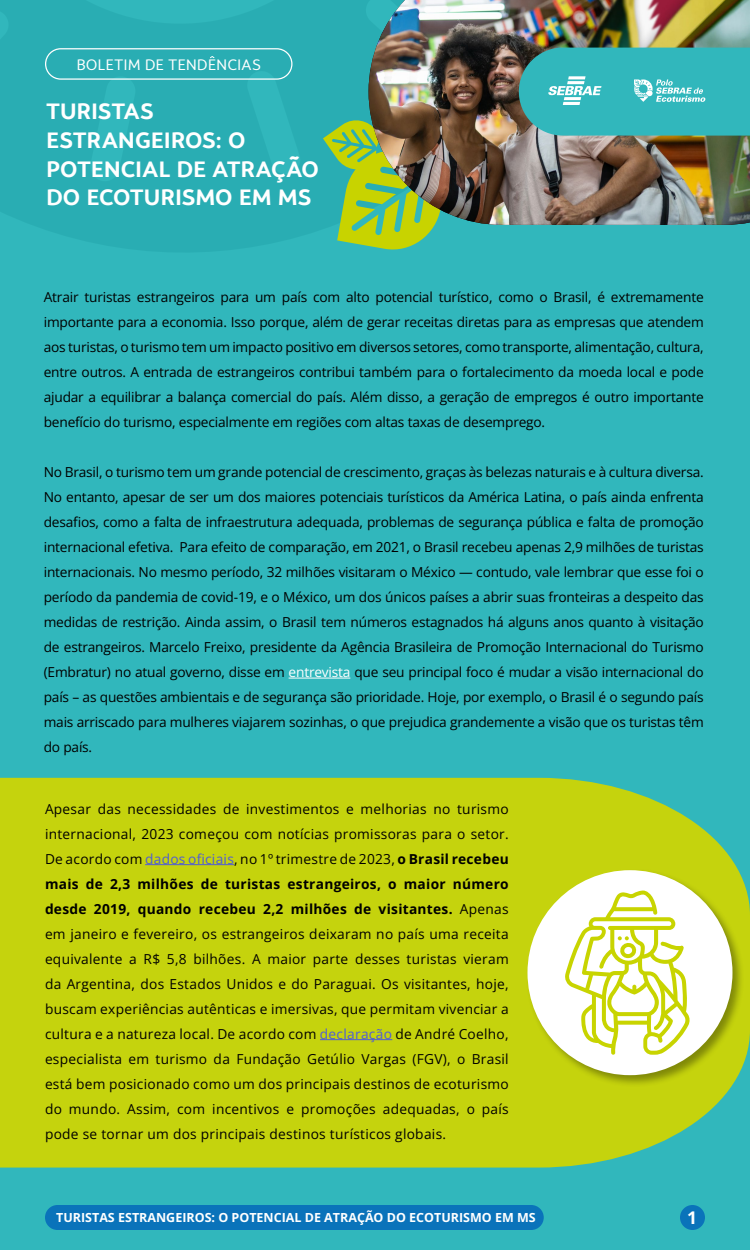
<style>
.page{position:relative;width:750px;height:1250px;background:#31b7bc}
.page>*{position:absolute;margin:0;border:0;box-sizing:border-box;transform-origin:0 0}
.t1{font:700 22.5px/28.8px "Campuni";letter-spacing:-.005em;color:#fff}
.t2{font:700 17.5px "Open Sans";color:#fff}
.t3{font:15px "Campuni";color:#fff}
.t4{font:13.75px/25px "Open Sans";letter-spacing:-.015em;color:#000;text-align:justify}
.t5{font:700 12.5px "Open Sans";color:#fff}
.s1{color:#fff}
.s2{color:#4f5cd6}
.s3{font-weight:700}
</style>
<div class="page">
<hr style="left:289px;top:678px;width:61px;height:1px;background:#fff">
<svg style="left:323px;top:120px;width:112px;height:130px"></svg>
<img style="left:369px;top:0;width:381px;height:225px">
<svg style="left:519px;top:48px;width:231px;height:88px"></svg>
<div style="left:45px;top:48px;width:248px;height:32px;border:1px solid #fff;border-radius:15px"></div>
<div style="left:680px;top:1205px;width:25px;height:25px;background:#0a73ba;border-radius:50%"></div>
<div style="left:45px;top:1205px;width:499px;height:25px;background:#0a73ba;border-radius:12px"></div>
<div style="left:0;top:778px;width:750px;height:390px;background:#c5d30d"></div>
<hr style="left:145px;top:864px;width:89px;height:1px;background:#4f5cd6">
<hr style="left:320px;top:1039px;width:72px;height:1px;background:#4f5cd6">
<div style="left:526px;top:868px;width:219px;height:220px;background:#000;opacity:.35"></div>
<div style="left:528px;top:870px;width:204px;height:205px;background:#fff;border-radius:50%"></div>
<svg style="left:564px;top:890px;width:126px;height:165px"></svg>
<p class="t3" style="left:76px;top:56px;width:186px">BOLETIM DE TENDENCIAS</p>
<h1 class="t1" style="left:46px;top:97px;width:274px">TURISTAS<br>ESTRANGEIROS: O<br>POTENCIAL DE ATRAÇÃO<br>DO ECOTURISMO EM MS</h1>
<p class="t4" style="left:44px;top:285px;width:662px">Atrair turistas estrangeiros para um país com alto potencial turístico, como o Brasil, é extremamente importante para a economia. Isso porque, além de gerar receitas diretas para as empresas que atendem aos turistas, o turismo tem um impacto positivo em diversos setores, como transporte, alimentação, cultura, entre outros. A entrada de estrangeiros contribui também para o fortalecimento da moeda local e pode ajudar a equilibrar a balança comercial do país. Além disso, a geração de empregos é outro importante benefício do turismo, especialmente em regiões com altas taxas de desemprego.</p>
<p class="t4" style="left:44px;top:460px;width:662px">No Brasil, o turismo tem um grande potencial de crescimento, graças às belezas naturais e à cultura diversa.<br>No entanto, apesar de ser um dos maiores potenciais turísticos da América Latina, o país ainda enfrenta desafios, como a falta de infraestrutura adequada, problemas de segurança pública e falta de promoção internacional efetiva. Para efeito de comparação, em 2021, o Brasil recebeu apenas 2,9 milhões de turistas internacionais. No mesmo período, 32 milhões visitaram o México — contudo, vale lembrar que esse foi o período da pandemia de covid-19, e o México, um dos únicos países a abrir suas fronteiras a despeito das medidas de restrição. Ainda assim, o Brasil tem números estagnados há alguns anos quanto à visitação de estrangeiros. Marcelo Freixo, presidente da Agência Brasileira de Promoção Internacional do Turismo (Embratur) no atual governo, disse em <span class="s1">entrevista</span> que seu principal foco é mudar a visão internacional do país – as questões ambientais e de segurança são prioridade. Hoje, por exemplo, o Brasil é o segundo país mais arriscado para mulheres viajarem sozinhas, o que prejudica grandemente a visão que os turistas têm do país.</p>
<p class="t4" style="left:45px;top:796px;width:465px">Apesar das necessidades de investimentos e melhorias no turismo internacional, 2023 começou com notícias promissoras para o setor.<br>De acordo com <span class="s2">dados oficiais</span>, no 1º trimestre de 2023, <span class="s3">o Brasil recebeu mais de 2,3 milhões de turistas estrangeiros, o maior número desde 2019, quando recebeu 2,2 milhões de visitantes.</span> Apenas em janeiro e fevereiro, os estrangeiros deixaram no país uma receita equivalente a R$ 5,8 bilhões. A maior parte desses turistas vieram da Argentina, dos Estados Unidos e do Paraguai. Os visitantes, hoje, buscam experiências autênticas e imersivas, que permitam vivenciar a cultura e a natureza local. De acordo com <span class="s2">declaração</span> de André Coelho, especialista em turismo da Fundação Getúlio Vargas (FGV), o Brasil está bem posicionado como um dos principais destinos de ecoturismo do mundo. Assim, com incentivos e promoções adequadas, o país pode se tornar um dos principais destinos turísticos globais.</p>
<p class="t5" style="left:56px;top:1209px;width:481px">TURISTAS ESTRANGEIROS: O POTENCIAL DE ATRAÇÃO DO ECOTURISMO EM MS</p>
<p class="t2" style="left:687px;top:1206px;width:12px">1</p>
</div>
